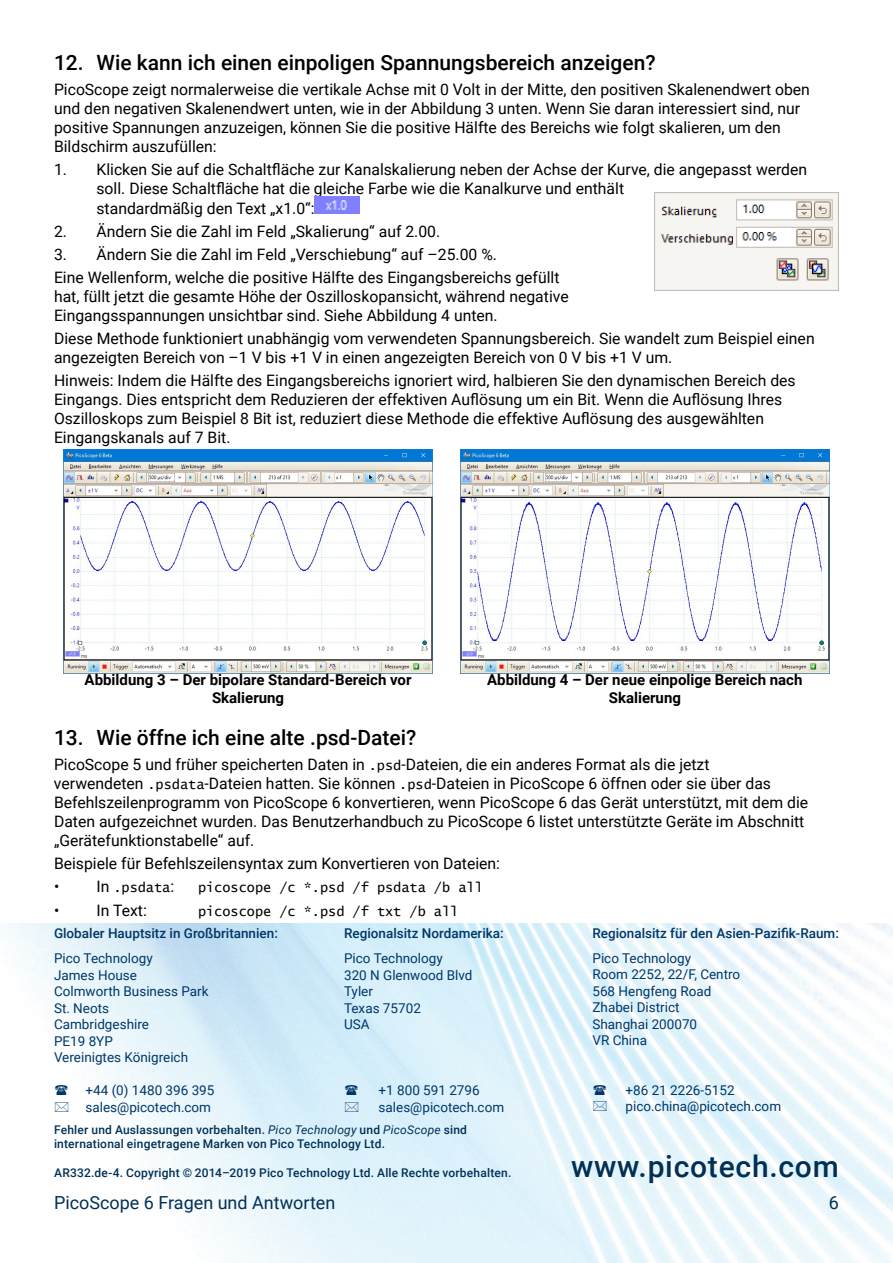
<style>
.page{position:relative;width:893px;height:1263px;background:#fff}
.page>*{position:absolute;margin:0;border:0;box-sizing:border-box;transform-origin:0 0}
.t1{font:500 30px "Roboto";letter-spacing:.025em;color:#003055}
.t2{font:500 21px "Roboto";color:#000}
.t3{font:18px "Roboto";color:#003055}
.t4{font:15.75px/18.9px "Roboto";color:#000}
.t5{font:700 15px/18px "Roboto";color:#000;text-align:center}
.t6{font:13.5px/16.5px "Roboto";color:#003768}
.t7{font:500 13.5px "Roboto";color:#003768}
.t8{font:13.5px "Lucida Console";color:#000}
.t9{font:500 12px/14.4px "Roboto";letter-spacing:.015em;color:#003055}
.s1{font-family:"Lucida Console";font-size:13.5px}
.s2{font-family:"Roboto";font-size:15.75px}
.s3{font-weight:400;font-style:italic}
</style>
<div class="page">
<img style="left:5px;top:924px;width:888px;height:339px">
<img style="left:315px;top:197px;width:44px;height:17px">
<img style="left:654px;top:193px;width:185px;height:97px">
<img style="left:64px;top:450px;width:368px;height:224px">
<img style="left:461px;top:450px;width:368px;height:224px">
<svg style="left:55px;top:1085px;width:13px;height:10px"></svg>
<svg style="left:55px;top:1102px;width:13px;height:10px"></svg>
<svg style="left:345px;top:1085px;width:13px;height:10px"></svg>
<svg style="left:345px;top:1102px;width:13px;height:10px"></svg>
<svg style="left:594px;top:1084px;width:12px;height:10px"></svg>
<svg style="left:594px;top:1101px;width:13px;height:10px"></svg>
<h2 class="t2" style="left:54px;top:48px;width:603px">12. Wie kann ich einen einpoligen Spannungsbereich anzeigen?</h2>
<p class="t4" style="left:54px;top:79px;width:757px">PicoScope zeigt normalerweise die vertikale Achse mit 0 Volt in der Mitte, den positiven Skalenendwert oben und den negativen Skalenendwert unten, wie in der Abbildung 3 unten. Wenn Sie daran interessiert sind, nur positive Spannungen anzuzeigen, können Sie die positive Hälfte des Bereichs wie folgt skalieren, um den Bildschirm auszufüllen:</p>
<p class="t4" style="left:97px;top:159px;width:712px;line-height:19.4px;text-indent:-43px">1. Klicken Sie auf die Schaltfläche zur Kanalskalierung neben der Achse der Kurve, die angepasst werden soll. Diese Schaltfläche hat die gleiche Farbe wie die Kanalkurve und enthält<br>standardmäßig den Text „x1.0“:</p>
<p class="t4" style="left:54px;top:221px;width:388px">2. Ändern Sie die Zahl im Feld „Skalierung“ auf 2.00.</p>
<p class="t4" style="left:54px;top:242px;width:507px;line-height:23.1px">3. Ändern Sie die Zahl im Feld „Verschiebung“ auf –25.00 %.<br>Eine Wellenform, welche die positive Hälfte des Eingangsbereichs gefüllt</p>
<p class="t4" style="left:54px;top:286px;width:516px">hat, füllt jetzt die gesamte Höhe der Oszilloskopansicht, während negative<br>Eingangsspannungen unsichtbar sind. Siehe Abbildung 4 unten.</p>
<p class="t4" style="left:54px;top:328px;width:762px">Diese Methode funktioniert unabhängig vom verwendeten Spannungsbereich. Sie wandelt zum Beispiel einen angezeigten Bereich von –1 V bis +1 V in einen angezeigten Bereich von 0 V bis +1 V um.</p>
<p class="t4" style="left:54px;top:370px;width:743px">Hinweis: Indem die Hälfte des Eingangsbereichs ignoriert wird, halbieren Sie den dynamischen Bereich des Eingangs. Dies entspricht dem Reduzieren der effektiven Auflösung um ein Bit. Wenn die Auflösung Ihres Oszilloskops zum Beispiel 8 Bit ist, reduziert diese Methode die effektive Auflösung des ausgewählten Eingangskanals auf 7 Bit.</p>
<p class="t5" style="left:85px;top:670px;width:328px">Abbildung 3 – Der bipolare Standard-Bereich vor<br>Skalierung</p>
<p class="t5" style="left:487px;top:670px;width:317px">Abbildung 4 – Der neue einpolige Bereich nach<br>Skalierung</p>
<h2 class="t2" style="left:54px;top:723px;width:364px">13. Wie öffne ich eine alte .psd-Datei?</h2>
<p class="t4" style="left:54px;top:755px;width:756px">PicoScope 5 und früher speicherten Daten in <span class="s1">.psd</span>-Dateien, die ein anderes Format als die jetzt<br>verwendeten <span class="s1">.psdata</span>-Dateien hatten. Sie können <span class="s1">.psd</span>-Dateien in PicoScope 6 öffnen oder sie über das Befehlszeilenprogramm von PicoScope 6 konvertieren, wenn PicoScope 6 das Gerät unterstützt, mit dem die Daten aufgezeichnet wurden. Das Benutzerhandbuch zu PicoScope 6 listet unterstützte Geräte im Abschnitt „Gerätefunktionstabelle“ auf.</p>
<p class="t4" style="left:54px;top:853px;width:448px">Beispiele für Befehlszeilensyntax zum Konvertieren von Dateien:</p>
<p class="t8" style="left:54px;top:882px;width:122px"><span class="s2">• In</span> .psdata<span class="s2">:</span></p>
<p class="t8" style="left:198px;top:882px;width:286px">picoscope /c *.psd /f psdata /b all</p>
<p class="t4" style="left:54px;top:900px;width:94px">• In Text:</p>
<p class="t8" style="left:198px;top:905px;width:262px">picoscope /c *.psd /f txt /b all</p>
<p class="t7" style="left:54px;top:924px;width:225px">Globaler Hauptsitz in Großbritannien:</p>
<p class="t6" style="left:54px;top:950px;width:156px">Pico Technology<br>James House<br>Colmworth Business Park<br>St. Neots<br>Cambridgeshire<br>PE19 8YP<br>Vereinigtes Königreich</p>
<p class="t6" style="left:85px;top:1082px;width:130px">+44 (0) 1480 396 395 sales@picotech.com</p>
<p class="t7" style="left:344px;top:924px;width:161px">Regionalsitz Nordamerika:</p>
<p class="t6" style="left:344px;top:950px;width:130px">Pico Technology<br>320 N Glenwood Blvd<br>Tyler<br>Texas 75702<br>USA</p>
<p class="t6" style="left:379px;top:1082px;width:127px">+1 800 591 2796 sales@picotech.com</p>
<p class="t9" style="left:54px;top:1122px;width:415px">Fehler und Auslassungen vorbehalten. <span class="s3">Pico Technology</span> und <span class="s3">PicoScope</span> sind international eingetragene Marken von Pico Technology Ltd.</p>
<p class="t9" style="left:54px;top:1165px;width:459px">AR332.de-4. Copyright © 2014–2019 Pico Technology Ltd. Alle Rechte vorbehalten.</p>
<p class="t7" style="left:592px;top:923px;width:248px">Regionalsitz für den Asien-Pazifik-Raum:</p>
<p class="t6" style="left:592px;top:949px;width:149px">Pico Technology<br>Room 2252, 22/F, Centro<br>568 Hengfeng Road<br>Zhabei District<br>Shanghai 200070<br>VR China</p>
<p class="t6" style="left:625px;top:1081px;width:157px">+86 21 2226-5152 pico.china@picotech.com</p>
<h1 class="t1" style="left:571px;top:1145px;width:269px">www.picotech.com</h1>
<p class="t3" style="left:54px;top:1190px;width:283px">PicoScope 6 Fragen und Antworten</p>
<p class="t3" style="left:829px;top:1190px;width:12px">6</p>
</div>
